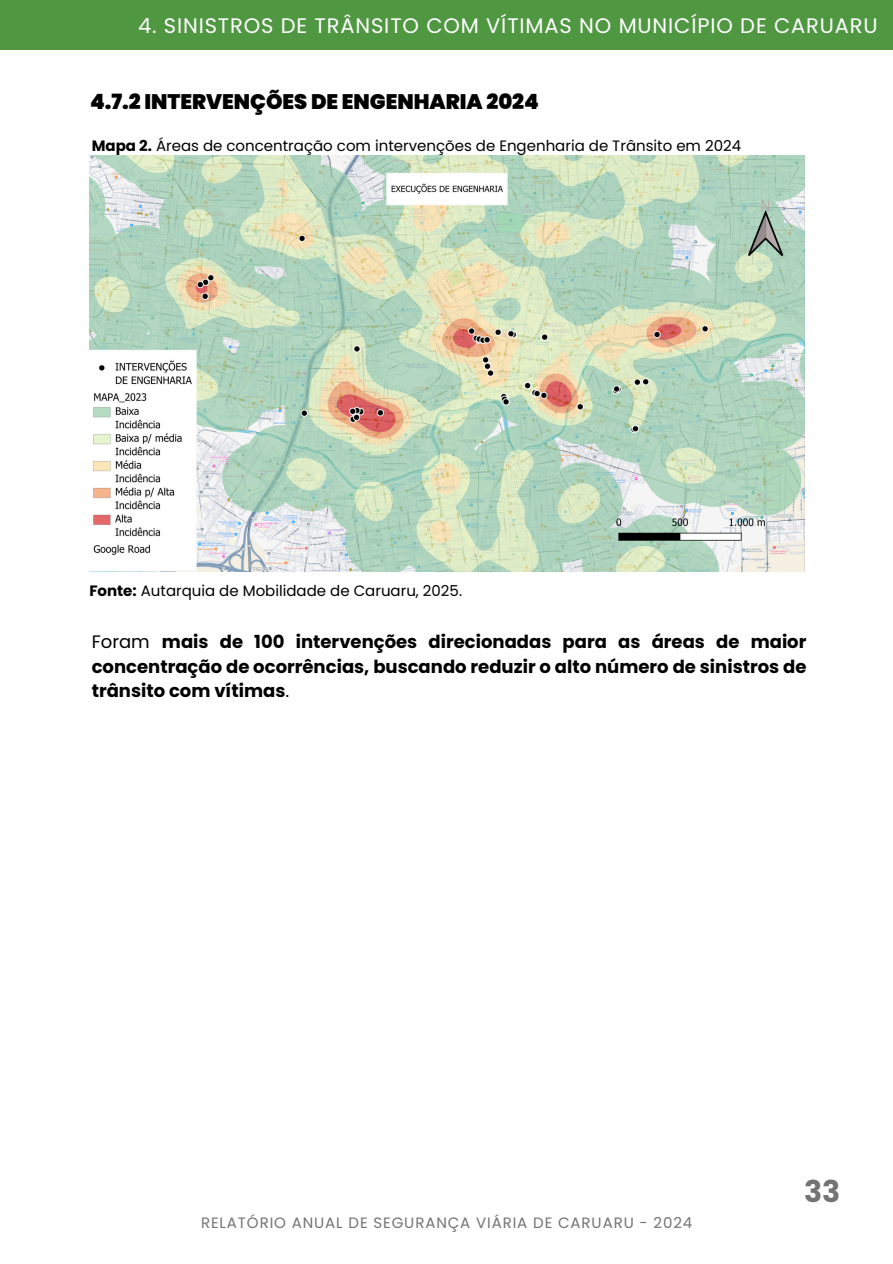
<style>
.page{position:relative;width:893px;height:1264px;background:#fff}
.page>*{position:absolute;margin:0;border:0;box-sizing:border-box;transform-origin:0 0}
.t1{font:700 30px "Poppins";color:#737373}
.t2{font:21px "Poppins";letter-spacing:.04em;color:#fff}
.t3{font:900 21px "Poppins";color:#000}
.t4{font:700 18px/24.8px "Poppins";color:#000;text-align:justify}
.t5{font:15px "Poppins";color:#000}
.t6{font:15px "Poppins";letter-spacing:.06em;color:#737373}
.s1{font-weight:700}
.s2{font-weight:400}
</style>
<div class="page">
<img style="left:89px;top:155px;width:715px;height:417px">
<div style="left:0;top:0;width:892px;height:50px;background:#509742"></div>
<p class="t2" style="left:138px;top:11px;width:741px">4. SINISTROS DE TRÂNSITO COM VÍTIMAS NO MUNICÍPIO DE CARUARU</p>
<p class="t3" style="left:90px;top:87px;width:450px">4.7.2 INTERVENÇÕES DE ENGENHARIA 2024</p>
<p class="t5" style="left:92px;top:136px;width:651px"><span class="s1">Mapa 2.</span> Áreas de concentração com intervenções de Engenharia de Trânsito em 2024</p>
<h4 class="t5" style="left:89px;top:580px;width:374px"><span class="s1">Fonte:</span> Autarquia de Mobilidade de Caruaru, 2025.</h4>
<h3 class="t4" style="left:92px;top:629px;width:716px"><span class="s2">Foram</span> mais de 100 intervenções direcionadas para as áreas de maior concentração de ocorrências, buscando reduzir o alto número de sinistros de trânsito com vítimas<span class="s2">.</span></h3>
<h2 class="t6" style="left:201px;top:1212px;width:493px">RELATÓRIO ANUAL DE SEGURANÇA VIÁRIA DE CARUARU - 2024</h2>
<h1 class="t1" style="left:804px;top:1169px;width:38px">33</h1>
</div>
